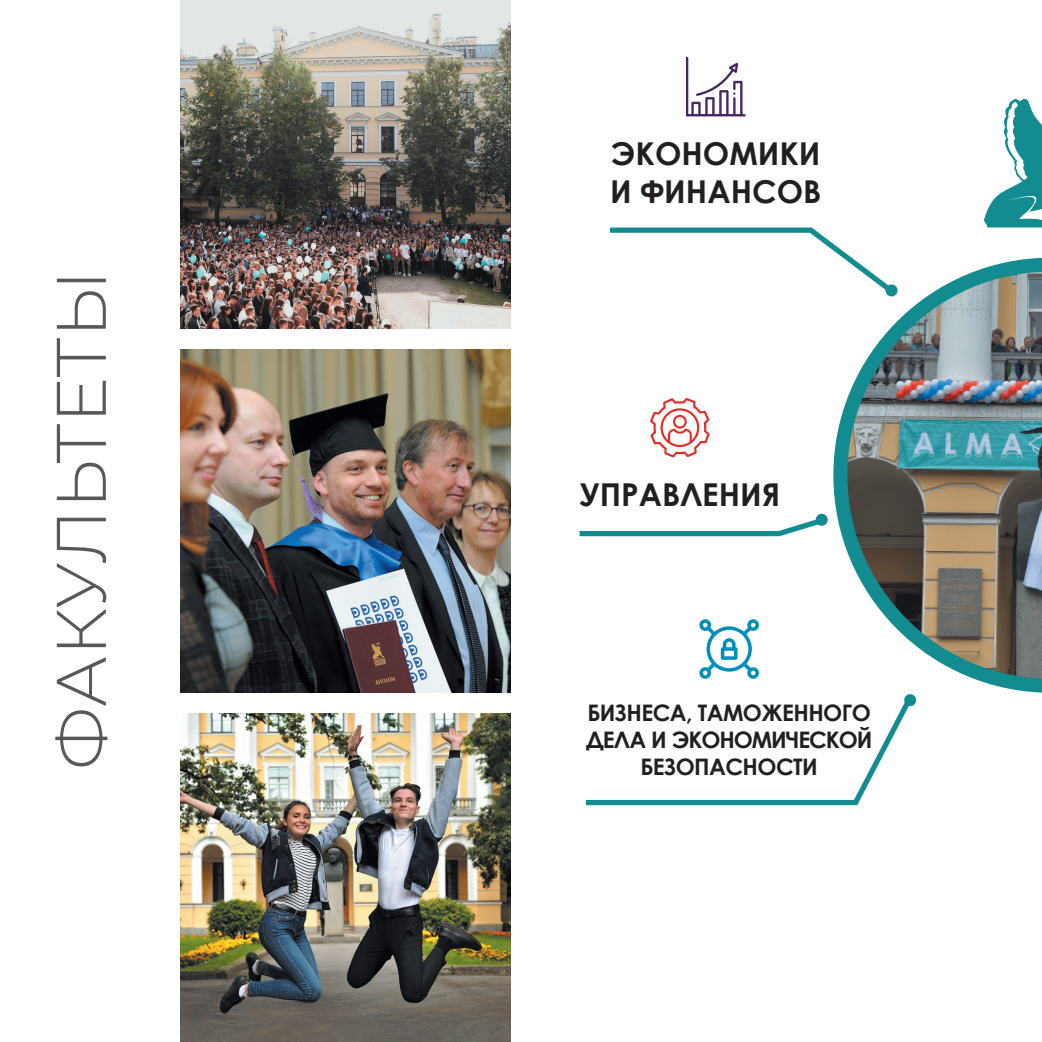
<style>
.page{position:relative;width:1042px;height:1042px;background:#fff}
.page>*{position:absolute;margin:0;border:0;box-sizing:border-box;transform-origin:0 0}
.t1{font:300 70px "Montserrat";color:#57585a}
.t2{font:700 31.5px/37.8px "Century Gothic";color:#231f20}
.t3{font:700 22.75px/27.3px "Century Gothic";letter-spacing:-.025em;color:#231f20;text-align:center}
</style>
<div class="page">
<img style="left:180px;top:0;width:330px;height:328px">
<img style="left:180px;top:349px;width:330px;height:343px">
<img style="left:180px;top:713px;width:330px;height:329px">
<img style="left:833px;top:258px;width:209px;height:435px">
<div style="left:579px;top:531px;width:201px;height:5px;background:#128c91"></div>
<svg style="left:772px;top:514px;width:56px;height:23px"></svg>
<div style="left:816px;top:514px;width:12px;height:12px;background:#128c91;border-radius:50%"></div>
<div style="left:610px;top:227px;width:202px;height:6px;background:#128c91"></div>
<svg style="left:802px;top:227px;width:97px;height:72px"></svg>
<div style="left:885px;top:284px;width:12px;height:12px;background:#128c91;border-radius:50%"></div>
<div style="left:586px;top:800px;width:271px;height:5px;background:#128c91"></div>
<svg style="left:848px;top:691px;width:69px;height:115px"></svg>
<div style="left:904px;top:694px;width:12px;height:12px;background:#128c91;border-radius:50%"></div>
<svg style="left:984px;top:98px;width:58px;height:129px"></svg>
<svg style="left:686px;top:57px;width:59px;height:59px"></svg>
<svg style="left:650px;top:398px;width:60px;height:59px"></svg>
<svg style="left:699px;top:619px;width:60px;height:60px"></svg>
<p class="t1" style="left:34px;top:770px;width:502px;rotate:-90deg">ФАКУЛЬТЕТЫ</p>
<p class="t2" style="left:610px;top:133px;width:213px">ЭКОНОМИКИ<br>И ФИНАНСОВ</p>
<p class="t2" style="left:579px;top:474px;width:202px">УПРАВЛЕНИЯ</p>
<p class="t3" style="left:586px;top:698px;width:288px">БИЗНЕСА, ТАМОЖЕННОГО<br>ДЕЛА И ЭКОНОМИЧЕСКОЙ<br>БЕЗОПАСНОСТИ</p>
</div>
